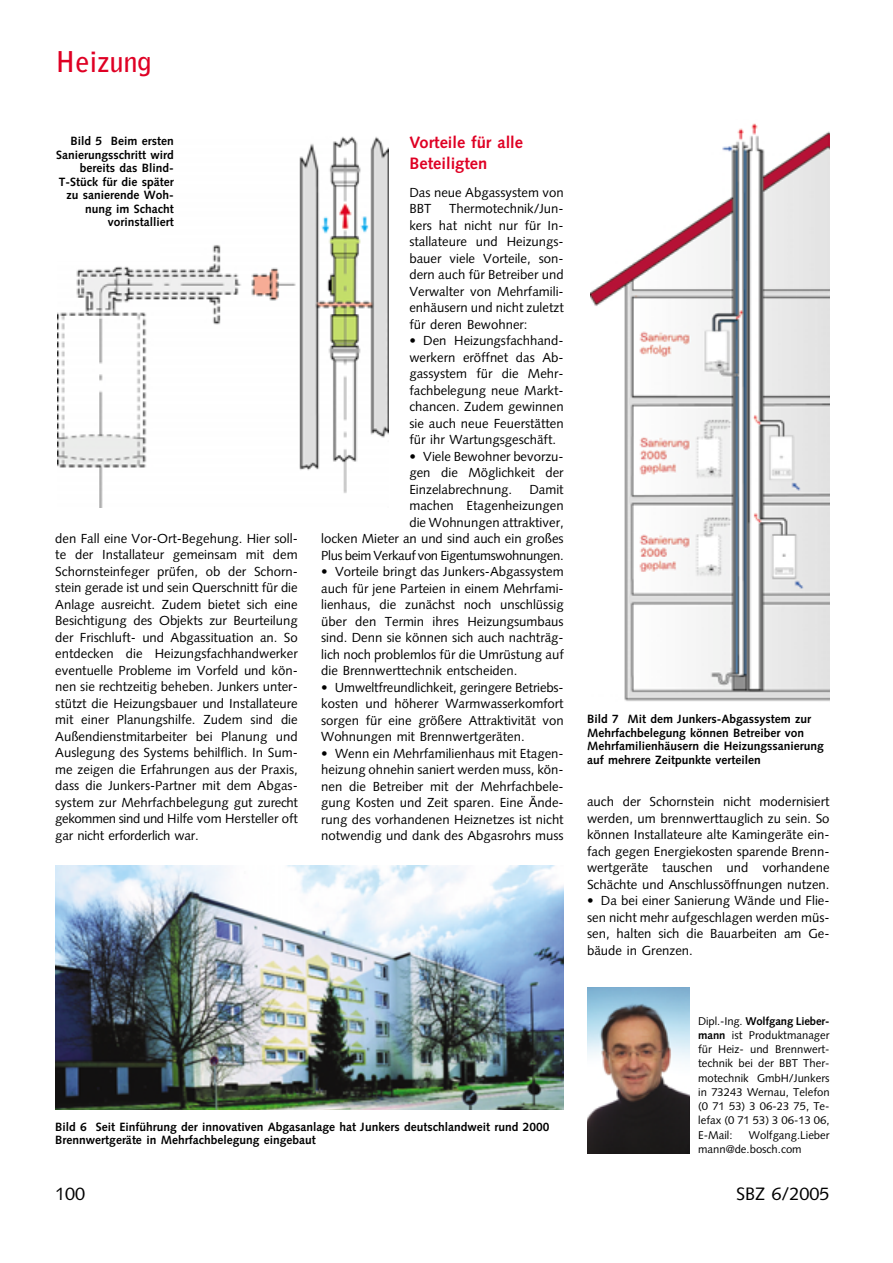
<style>
.page{position:relative;width:893px;height:1263px;background:#fff}
.page>*{position:absolute;margin:0;border:0;box-sizing:border-box;transform-origin:0 0}
.t1{font:700 28.5px "Bell Gothic";letter-spacing:-.01em;color:#df0024}
.t2{font:18px "Syntax";color:#000}
.t3{font:700 16.5px/21px "Syntax";color:#df0024}
.t4{font:13.2px/16.5px "Syntax";color:#000;text-align:justify}
.t5{font:700 12px/13.5px "Syntax";color:#000}
.t6{font:11.25px/14.2px "Syntax";color:#000;text-align:justify}
.s1{font-weight:700}
</style>
<div class="page">
<img style="left:55px;top:866px;width:508px;height:244px">
<img style="left:587px;top:988px;width:102px;height:165px">
<img style="left:590px;top:123px;width:239px;height:578px">
<img style="left:58px;top:136px;width:331px;height:371px">
<h1 class="t1" style="left:55px;top:51px;width:98px">Heizung</h1>
<p class="t5" style="left:56px;top:135px;width:119px;text-align:right">Bild 5 Beim ersten<br>Sanierungsschritt wird bereits das Blind-<br>T-Stück für die später zu sanierende Woh&shy;nung im Schacht vorinstalliert</p>
<p class="t4" style="left:55px;top:531px;width:244px">den Fall eine Vor-Ort-Begehung. Hier soll&shy;te der Installateur gemeinsam mit dem Schornsteinfeger prüfen, ob der Schorn&shy;stein gerade ist und sein Querschnitt für die Anlage ausreicht. Zudem bietet sich eine Besichtigung des Objekts zur Beurteilung der Frischluft- und Abgassituation an. So entdecken die Heizungsfachhandwerker eventuelle Probleme im Vorfeld und kön&shy;nen sie rechtzeitig beheben. Junkers unter&shy;stützt die Heizungsbauer und Installateure mit einer Planungshilfe. Zudem sind die Außendienstmitarbeiter bei Planung und Auslegung des Systems behilflich. In Sum&shy;me zeigen die Erfahrungen aus der Praxis, dass die Junkers-Partner mit dem Abgas&shy;system zur Mehrfachbelegung gut zurecht gekommen sind und Hilfe vom Hersteller oft gar nicht erforderlich war.</p>
<p class="t3" style="left:409px;top:134px;width:115px">Vorteile für alle<br>Beteiligten</p>
<p class="t4" style="left:409px;top:185px;width:156px">Das neue Abgassystem von<br>BBT</p>
<p class="t4" style="left:409px;top:202px;width:156px;text-indent:40px">Thermotechnik/Jun&shy;kers hat nicht nur für In&shy;stallateure und Heizungs&shy;bauer viele Vorteile, son&shy;dern auch für Betreiber und Verwalter von Mehrfamili&shy;enhäusern und nicht zuletzt für deren Bewohner:</p>
<p class="t4" style="left:409px;top:334px;width:156px">• Den Heizungsfachhand&shy;werkern eröffnet das Ab&shy;gassystem für die Mehr&shy;fachbelegung neue Markt&shy;chancen. Zudem gewinnen sie auch neue Feuerstätten für ihr Wartungsgeschäft.</p>
<p class="t4" style="left:409px;top:449px;width:156px">• Viele Bewohner bevorzu&shy;gen die Möglichkeit der Einzelabrechnung.</p>
<p class="t4" style="left:321px;top:482px;width:244px;text-align:right">Damit<br>machen Etagenheizungen<br>die Wohnungen attraktiver,<br>locken Mieter an und sind auch ein großes<br>Plus beim Verkauf von Eigentumswohnungen.</p>
<p class="t4" style="left:321px;top:565px;width:244px">• Vorteile bringt das Junkers-Abgassystem auch für jene Parteien in einem Mehrfami&shy;lienhaus, die zunächst noch unschlüssig über den Termin ihres Heizungsumbaus sind. Denn sie können sich auch nachträg&shy;lich noch problemlos für die Umrüstung auf die Brennwerttechnik entscheiden.</p>
<p class="t4" style="left:321px;top:680px;width:244px">• Umweltfreundlichkeit, geringere Betriebs&shy;kosten und höherer Warmwasserkomfort sorgen für eine größere Attraktivität von Wohnungen mit Brennwertgeräten.</p>
<p class="t4" style="left:321px;top:746px;width:244px">• Wenn ein Mehrfamilienhaus mit Etagen&shy;heizung ohnehin saniert werden muss, kön&shy;nen die Betreiber mit der Mehrfachbele&shy;gung Kosten und Zeit sparen. Eine Ände&shy;rung des vorhandenen Heiznetzes ist nicht notwendig und dank des Abgasrohrs muss</p>
<p class="t5" style="left:587px;top:714px;width:238px">Bild 7 Mit dem Junkers-Abgassystem zur Mehrfachbelegung können Betreiber von Mehrfamilienhäusern die Heizungssanierung auf mehrere Zeitpunkte verteilen</p>
<p class="t4" style="left:587px;top:795px;width:244px">auch der Schornstein nicht modernisiert werden, um brennwerttauglich zu sein. So können Installateure alte Kamingeräte ein&shy;fach gegen Energiekosten sparende Brenn&shy;wertgeräte tauschen und vorhandene Schächte und Anschlussöffnungen nutzen.</p>
<p class="t4" style="left:587px;top:894px;width:244px">• Da bei einer Sanierung Wände und Flie&shy;sen nicht mehr aufgeschlagen werden müs&shy;sen, halten sich die Bauarbeiten am Ge&shy;bäude in Grenzen.</p>
<p class="t5" style="left:55px;top:1121px;width:496px">Bild 6 Seit Einführung der innovativen Abgasanlage hat Junkers deutschlandweit rund 2000<br>Brennwertgeräte in Mehrfachbelegung eingebaut</p>
<p class="t6" style="left:698px;top:1015px;width:133px">Dipl.-Ing. <span class="s1">Wolfgang Lieber&shy;mann</span> ist Produktmanager für Heiz- und Brennwert&shy;technik bei der BBT Ther&shy;motechnik GmbH/Junkers in 73243 Wernau, Telefon (0 71 53) 3 06-23 75, Te&shy;lefax (0 71 53) 3 06-13 06, E-Mail:</p>
<p class="t6" style="left:698px;top:1129px;width:133px;text-indent:51px">Wolfgang.Lieber mann@de.bosch.com</p>
<h2 class="t2" style="left:55px;top:1186px;width:32px">100</h2>
<h2 class="t2" style="left:736px;top:1186px;width:95px">SBZ 6/2005</h2>
</div>
